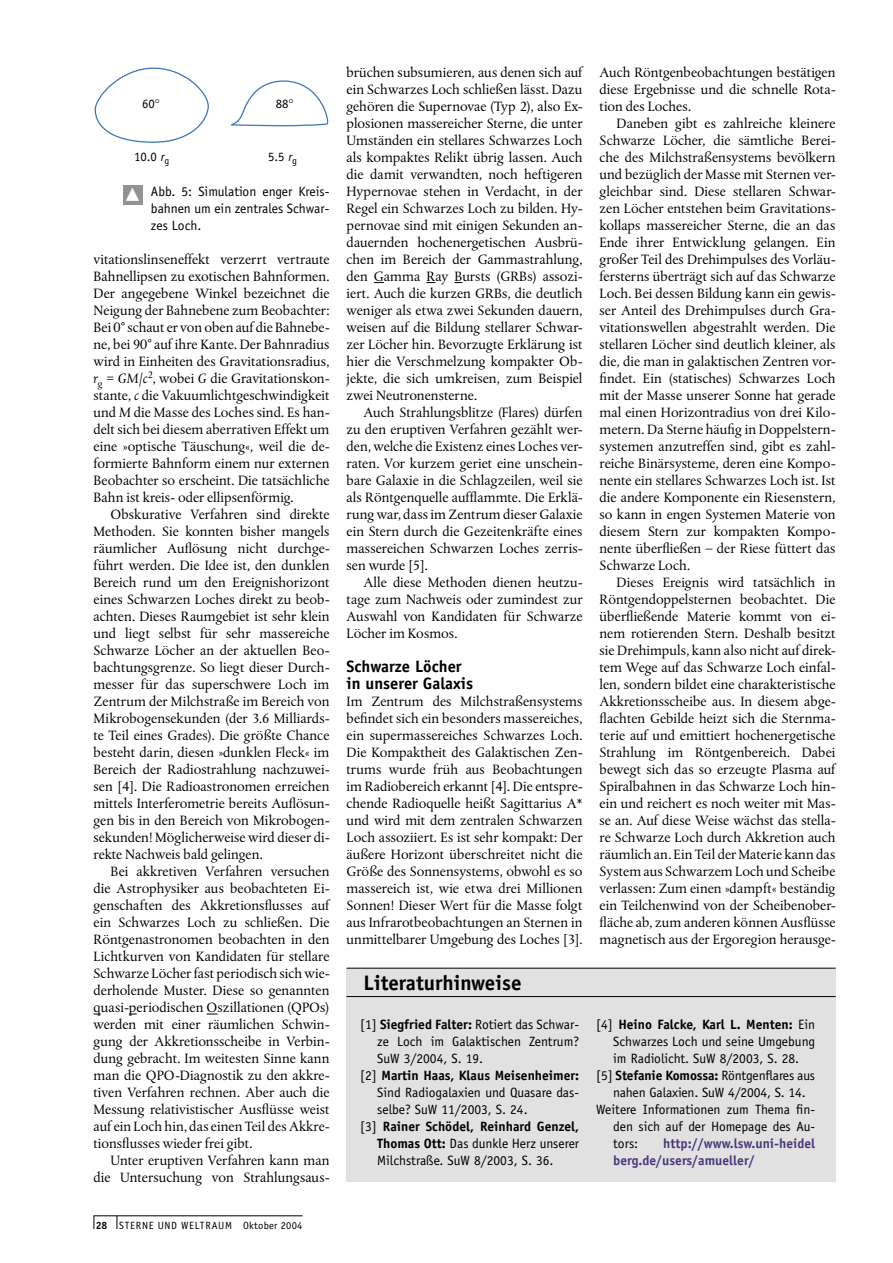
<style>
.page{position:relative;width:893px;height:1263px;background:#fff}
.page>*{position:absolute;margin:0;border:0;box-sizing:border-box;transform-origin:0 0}
.Überschrift-Kasten{font:700 21px "Officina Sans";color:#000}
.Zwischentitel{font:700 16.5px/17px "Officina Sans";color:#000}
.Grundtext{font:14.25px/17px "DTL Albertina T";color:#000;text-align:justify}
.Grundtext-ohneEinzug{font:14.25px/17px "DTL Albertina T";color:#000;text-align:justify}
.Grundtext-Kasten{font:13.5px/17px "Officina Sans";color:#000;text-align:justify}
.Legende{font:13.5px/17px "Officina Sans";color:#000;text-align:justify}
.Grundtext-Kasten-2{font:700 13.5px/17px "Officina Sans";color:#4b397c}
.t1{font:12.75px "Officina Sans";color:#000}
.t2{font:10.5px "Officina Sans";letter-spacing:.055em;color:#000}
.s1{font-style:italic}
.s2{font-weight:700}
</style>
<div class="page">
<hr style="left:94px;top:1215px;width:209px;height:1px;background:#000">
<svg style="left:117px;top:1216px;width:1px;height:13px"></svg>
<svg style="left:94px;top:1216px;width:1px;height:13px"></svg>
<div style="left:347px;top:969px;width:489px;height:213px;background:#e1e1e1"></div>
<hr style="left:347px;top:968px;width:489px;height:1px;background:#000">
<hr style="left:347px;top:996px;width:489px;height:1px;background:#000">
<div style="left:123px;top:185px;width:19px;height:20px;background:#939393"></div>
<svg style="left:94px;top:67px;width:235px;height:76px"></svg>
<p class="t1" style="left:142px;top:96px;width:14px">60</p>
<p class="t1" style="left:276px;top:96px;width:14px">88</p>
<p class="t1" style="left:134px;top:149px;width:37px">10.0 <span class="s1">r</span><sub>g</sub></p>
<p class="t1" style="left:268px;top:149px;width:30px">5.5 <span class="s1">r</span><sub>g</sub></p>
<p class="Legende" style="left:151px;top:183px;width:180px">Abb. 5: Simulation enger Kreis&shy;bahnen um ein zentrales Schwar&shy;zes Loch.</p>
<p class="Grundtext" style="left:94px;top:250px;width:238px">vitationslinseneffekt verzerrt vertraute Bahnellipsen zu exotischen Bahnformen.<br>Der angegebene Winkel bezeichnet die Neigung der Bahnebene zum Beobachter:<br>Bei 0° schaut er von oben auf die Bahnebe&shy;ne, bei 90° auf ihre Kante. Der Bahnradius wird in Einheiten des Gravitationsradius, <span class="s1">r</span><sub>g</sub> = <span class="s1">GM</span>/<span class="s1">c</span><sup>2</sup>, wobei <span class="s1">G</span> die Gravitationskon&shy;stante, <span class="s1">c</span> die Vakuumlichtgeschwindigkeit und <span class="s1">M</span> die Masse des Loches sind. Es han&shy;delt sich bei diesem aberrativen Effekt um eine »optische Täuschung«, weil die de&shy;formierte Bahnform einem nur externen Beobachter so erscheint. Die tatsächliche Bahn ist kreis- oder ellipsenförmig.</p>
<p class="Grundtext" style="left:94px;top:506px;width:238px;text-indent:17px">Obskurative Verfahren sind direkte Methoden. Sie konnten bisher mangels räumlicher Auflösung nicht durchge&shy;führt werden. Die Idee ist, den dunklen Bereich rund um den Ereignishorizont eines Schwarzen Loches direkt zu beob&shy;achten. Dieses Raumgebiet ist sehr klein und liegt selbst für sehr massereiche Schwarze Löcher an der aktuellen Beo&shy;bachtungsgrenze. So liegt dieser Durch&shy;messer für das superschwere Loch im Zentrum der Milchstraße im Bereich von Mikrobogensekunden (der 3.6 Milliards&shy;te Teil eines Grades). Die größte Chance besteht darin, diesen »dunklen Fleck« im Bereich der Radiostrahlung nachzuwei&shy;sen [4]. Die Radioastronomen erreichen mittels Interferometrie bereits Auflösun&shy;gen bis in den Bereich von Mikrobogen&shy;sekunden! Möglicherweise wird dieser di&shy;rekte Nachweis bald gelingen.</p>
<p class="Grundtext" style="left:94px;top:863px;width:238px;text-indent:17px">Bei akkretiven Verfahren versuchen die Astrophysiker aus beobachteten Ei&shy;genschaften des Akkretionsflusses auf ein Schwarzes Loch zu schließen. Die Röntgenastronomen beobachten in den Lichtkurven von Kandidaten für stellare Schwarze Löcher fast periodisch sich wie&shy;derholende Muster. Diese so genannten quasi-periodischen Oszillationen (QPOs) werden mit einer räumlichen Schwin&shy;gung der Akkretionsscheibe in Verbin&shy;dung gebracht. Im weitesten Sinne kann man die QPO-Diagnostik zu den akkre&shy;tiven Verfahren rechnen. Aber auch die Messung relativistischer Ausflüsse weist auf ein Loch hin, das einen Teil des Akkre&shy;tionsflusses wieder frei gibt.</p>
<p class="Grundtext" style="left:94px;top:1152px;width:237px;text-align:right">Unter eruptiven Verfahren kann man die Untersuchung von Strahlungsaus-</p>
<p class="t2" style="left:96px;top:1219px;width:208px"><span class="s2">28</span> STERNE UND WELTRAUM Oktober 2004</p>
<p class="Grundtext" style="left:347px;top:63px;width:238px">brüchen subsumieren, aus denen sich auf ein Schwarzes Loch schließen lässt. Dazu gehören die Supernovae (Typ 2), also Ex&shy;plosionen massereicher Sterne, die unter Umständen ein stellares Schwarzes Loch als kompaktes Relikt übrig lassen. Auch die damit verwandten, noch heftigeren Hypernovae stehen in Verdacht, in der Regel ein Schwarzes Loch zu bilden. Hy&shy;pernovae sind mit einigen Sekunden an&shy;dauernden hochenergetischen Ausbrü&shy;chen im Bereich der Gammastrahlung, den Gamma Ray Bursts (GRBs) assozi&shy;iert. Auch die kurzen GRBs, die deutlich weniger als etwa zwei Sekunden dauern, weisen auf die Bildung stellarer Schwar&shy;zer Löcher hin. Bevorzugte Erklärung ist hier die Verschmelzung kompakter Ob&shy;jekte, die sich umkreisen, zum Beispiel zwei Neutronensterne.</p>
<p class="Grundtext" style="left:347px;top:404px;width:237px;text-indent:17px">Auch Strahlungsblitze (Flares) dürfen zu den eruptiven Verfahren gezählt wer&shy;den, welche die Existenz eines Loches ver&shy;raten. Vor kurzem geriet eine unschein&shy;bare Galaxie in die Schlagzeilen, weil sie als Röntgenquelle aufflammte. Die Erklä&shy;rung war, dass im Zentrum dieser Galaxie ein Stern durch die Gezeitenkräfte eines massereichen Schwarzen Loches zerris&shy;sen wurde [5].</p>
<p class="Grundtext" style="left:347px;top:574px;width:238px;text-indent:17px">Alle diese Methoden dienen heutzu&shy;tage zum Nachweis oder zumindest zur Auswahl von Kandidaten für Schwarze Löcher im Kosmos.</p>
<p class="Zwischentitel" style="left:347px;top:658px;width:128px">Schwarze Löcher in unserer Galaxis</p>
<p class="Grundtext-ohneEinzug" style="left:347px;top:693px;width:237px">Im Zentrum des Milchstraßensystems befindet sich ein besonders massereiches, ein supermassereiches Schwarzes Loch.<br>Die Kompaktheit des Galaktischen Zen&shy;trums wurde früh aus Beobachtungen im Radiobereich erkannt [4]. Die entspre&shy;chende Radioquelle heißt Sagittarius A* und wird mit dem zentralen Schwarzen Loch assoziiert. Es ist sehr kompakt: Der äußere Horizont überschreitet nicht die Größe des Sonnensystems, obwohl es so massereich ist, wie etwa drei Millionen Sonnen! Dieser Wert für die Masse folgt aus Infrarotbeobachtungen an Sternen in unmittelbarer Umgebung des Loches [3].</p>
<p class="Überschrift-Kasten" style="left:364px;top:969px;width:159px">Literaturhinweise</p>
<p class="Grundtext-Kasten" style="left:377px;top:1016px;width:203px;text-indent:-17px">[1] <span class="s2">Siegfried Falter:</span> Rotiert das Schwar&shy;ze Loch im Galaktischen Zentrum?<br>SuW 3/2004, S. 19.</p>
<p class="Grundtext-Kasten" style="left:377px;top:1067px;width:203px;text-indent:-17px">[2] <span class="s2">Martin Haas, Klaus Meisenheimer:<br></span>Sind Radiogalaxien und Quasare das&shy;selbe? SuW 11/2003, S. 24.</p>
<p class="Grundtext-Kasten" style="left:377px;top:1118px;width:203px;text-indent:-17px">[3] <span class="s2">Rainer Schödel, Reinhard Genzel, Thomas Ott:</span> Das dunkle Herz unserer Milchstraße. SuW 8/2003, S. 36.</p>
<p class="Grundtext-ohneEinzug" style="left:600px;top:63px;width:237px">Auch Röntgenbeobachtungen bestätigen diese Ergebnisse und die schnelle Rota&shy;tion des Loches.</p>
<p class="Grundtext" style="left:600px;top:114px;width:238px;text-indent:17px">Daneben gibt es zahlreiche kleinere Schwarze Löcher, die sämtliche Berei&shy;che des Milchstraßensystems bevölkern und bezüglich der Masse mit Sternen ver&shy;gleichbar sind. Diese stellaren Schwar&shy;zen Löcher entstehen beim Gravitations&shy;kollaps massereicher Sterne, die an das Ende ihrer Entwicklung gelangen. Ein großer Teil des Drehimpulses des Vorläu&shy;fersterns überträgt sich auf das Schwarze Loch. Bei dessen Bildung kann ein gewis&shy;ser Anteil des Drehimpulses durch Gra&shy;vitationswellen abgestrahlt werden. Die stellaren Löcher sind deutlich kleiner, als die, die man in galaktischen Zentren vor&shy;findet. Ein (statisches) Schwarzes Loch mit der Masse unserer Sonne hat gerade mal einen Horizontradius von drei Kilo&shy;metern. Da Sterne häufig in Doppelstern&shy;systemen anzutreffen sind, gibt es zahl&shy;reiche Binärsysteme, deren eine Kompo&shy;nente ein stellares Schwarzes Loch ist. Ist die andere Komponente ein Riesenstern, so kann in engen Systemen Materie von diesem Stern zur kompakten Kompo&shy;nente überfließen – der Riese füttert das Schwarze Loch.</p>
<p class="Grundtext" style="left:600px;top:574px;width:237px;text-indent:17px">Dieses Ereignis wird tatsächlich in Röntgendoppelsternen beobachtet. Die überfließende Materie kommt von ei&shy;nem rotierenden Stern. Deshalb besitzt sie Drehimpuls, kann also nicht auf direk&shy;tem Wege auf das Schwarze Loch einfal&shy;len, sondern bildet eine charakteristische Akkretionsscheibe aus. In diesem abge&shy;flachten Gebilde heizt sich die Sternma&shy;terie auf und emittiert hochenergetische Strahlung im Röntgenbereich. Dabei bewegt sich das so erzeugte Plasma auf Spiralbahnen in das Schwarze Loch hin&shy;ein und reichert es noch weiter mit Mas&shy;se an. Auf diese Weise wächst das stella&shy;re Schwarze Loch durch Akkretion auch räumlich an. Ein Teil der Materie kann das System aus Schwarzem Loch und Scheibe verlassen: Zum einen »dampft« beständig ein Teilchenwind von der Scheibenober&shy;fläche ab, zum anderen können Ausflüsse magnetisch aus der Ergoregion herausge-</p>
<p class="Grundtext-Kasten" style="left:613px;top:1016px;width:203px;text-indent:-17px">[4] <span class="s2">Heino Falcke, Karl L. Menten:</span> Ein Schwarzes Loch und seine Umgebung im Radiolicht. SuW 8/2003, S. 28.</p>
<p class="Grundtext-Kasten" style="left:596px;top:1067px;width:220px;text-align:center">[5] <span class="s2">Stefanie Komossa:</span> Röntgenflares aus nahen Galaxien. SuW 4/2004, S. 14.</p>
<p class="Grundtext-Kasten" style="left:613px;top:1101px;width:203px;text-indent:-17px">Weitere Informationen zum Thema fin&shy;den sich auf der Homepage des Au&shy;tors:</p>
<p class="Grundtext-Kasten-2" style="left:613px;top:1135px;width:203px;text-indent:50px">http://www.lsw.uni-heidel berg.de/users/amueller/</p>
</div>
